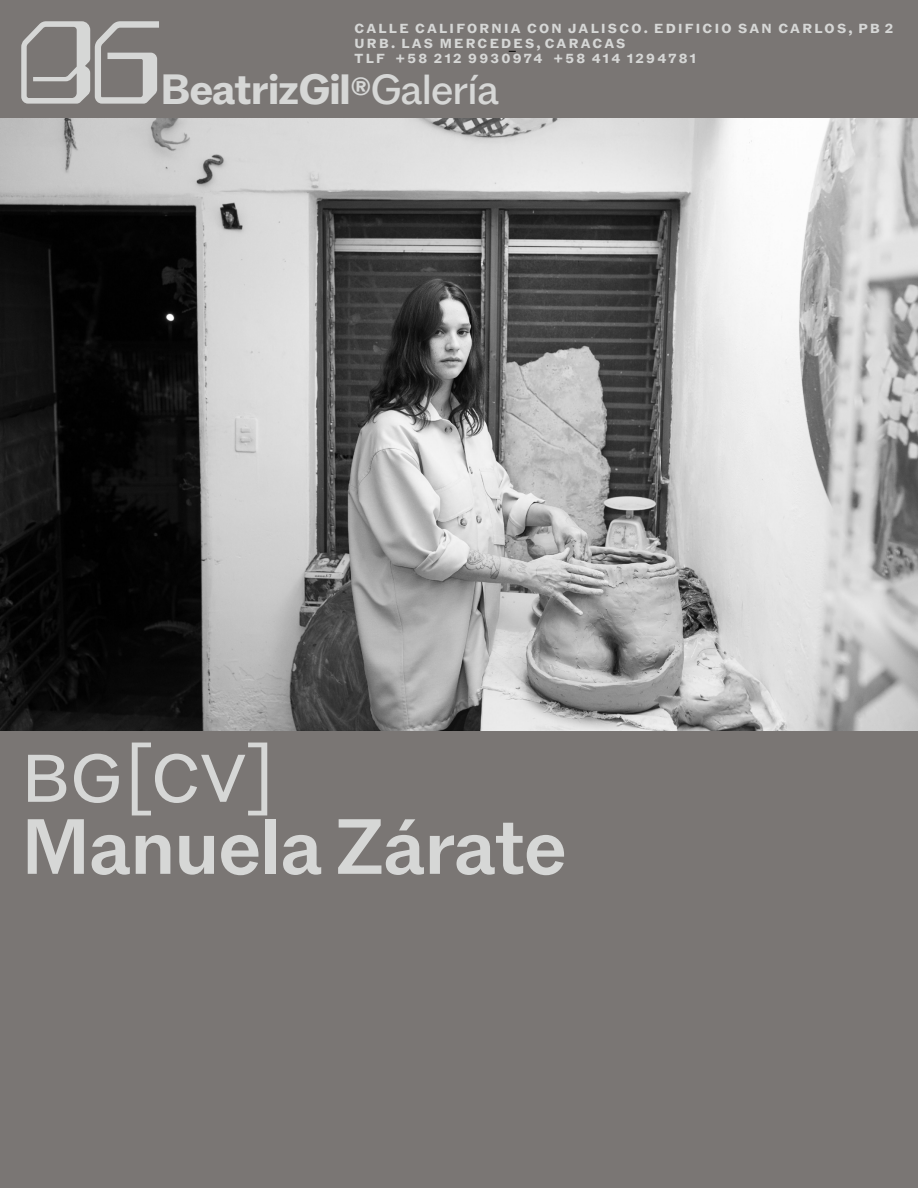
<style>
.page{position:relative;width:918px;height:1188px;background:#7a7674}
.page>*{position:absolute;margin:0;border:0;box-sizing:border-box;transform-origin:0 0}
.t1{font:500 78px "ABCROM Unlicensed Trial";letter-spacing:-.02em;color:#d6d7d6}
.t2{font:78px "ABCROM Unlicensed Trial";color:#d6d7d6}
.t3{font:700 42.3px "ABCROM Unlicensed Trial";letter-spacing:-.03em;color:#d6d7d6}
.t4{font:700 15px/15px "ABCROM Unlicensed Trial";letter-spacing:.155em;color:#d6d7d6}
.s1{font-weight:400;font-size:42px}
</style>
<div class="page">
<svg style="left:21px;top:21px;width:138px;height:83px"></svg>
<img style="left:0;top:119px;width:918px;height:612px">
<p class="t4" style="left:355px;top:21px;width:540px">CALLE CALIFORNIA CON JALISCO. EDIFICIO SAN CARLOS, PB 2<br>URB. LAS MERCEDES, CARACAS<br>TLF +58 212 9930974 +58 414 1294781</p>
<h2 class="t3" style="left:160px;top:64px;width:340px">BEATRIZGIL<sup>®</sup><span class="s1">Galería</span></h2>
<h1 class="t2" style="left:21px;top:728px;width:255px">BG[CV]</h1>
<h1 class="t1" style="left:21px;top:800px;width:547px">Manuela Zárate</h1>
</div>
